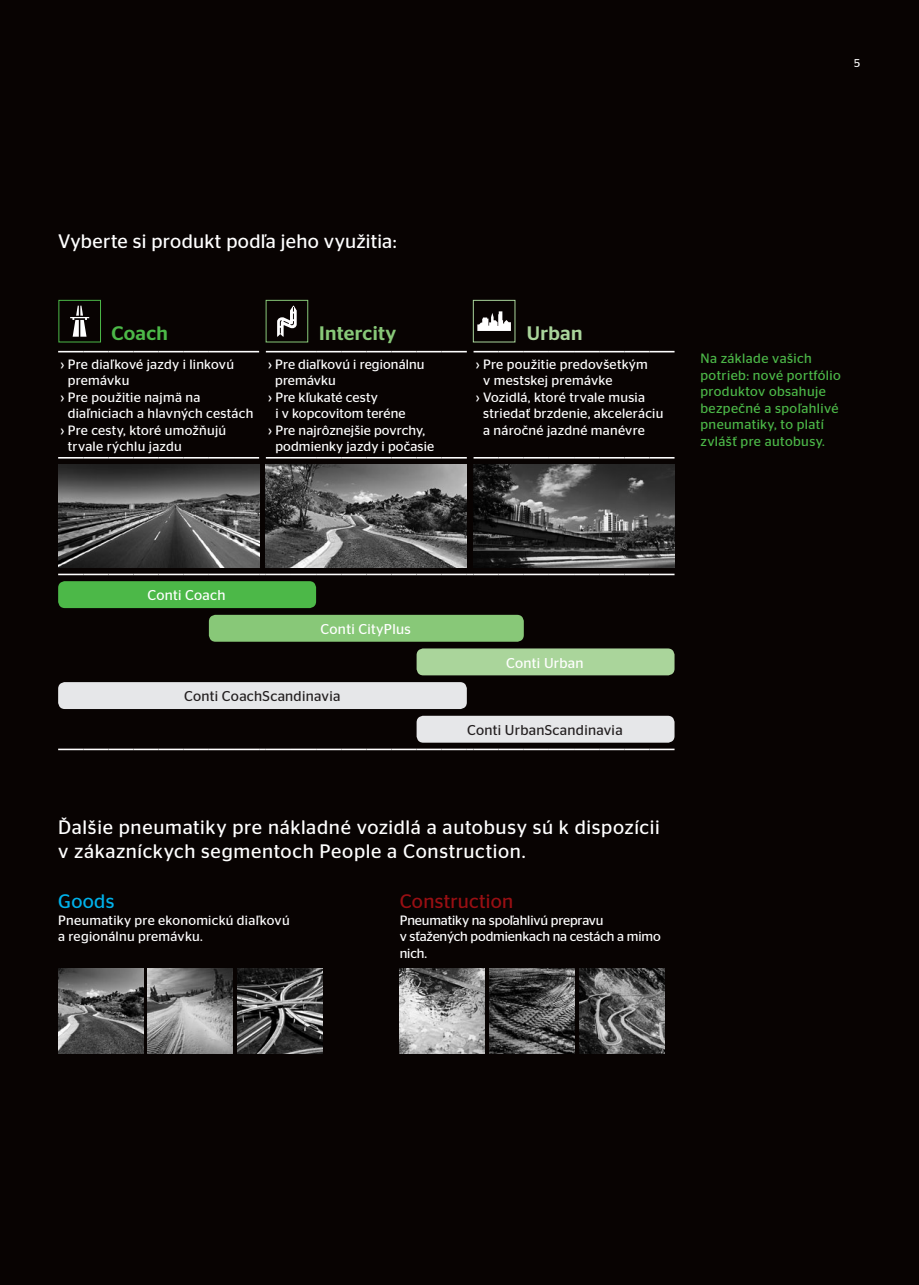
<style>
.page{position:relative;width:919px;height:1285px;background:#fff}
.page>*{position:absolute;margin:0;border:0;box-sizing:border-box;transform-origin:0 0}
.t1{font:19.5px/24.8px "Continental Stag Sans";letter-spacing:.03em;color:#fff}
.t2{font:19.5px "Continental Stag Sans";letter-spacing:.015em;color:#990f13}
.t3{font:500 19.5px "Continental Stag Sans";color:#88c878}
.t4{font:19.5px "Continental Stag Sans";letter-spacing:.02em;color:#00b2eb}
.t5{font:500 19.5px "Continental Stag Sans";color:#4cb848}
.t6{font:500 19.5px "Continental Stag Sans";color:#aad59b}
.t7{font:14.25px "Continental Stag Sans";letter-spacing:.02em;color:#231f20}
.t8{font:14.25px "Continental Stag Sans";letter-spacing:.02em;color:#fff}
.t9{font:13.5px/16.5px "Continental Stag Sans";letter-spacing:.015em;color:#fff}
.t10{font:13.5px/16.5px "Continental Stag Sans";letter-spacing:.03em;color:#4cb848}
.t11{font:13.5px/16.5px "Continental Stag Sans";letter-spacing:-.01em;color:#fff}
.t12{font:11.25px "Continental Stag Sans";color:#fff}
</style>
<div class="page">
<div style="left:0;top:0;width:918px;height:1284px;background:#080302"></div>
<img style="left:58px;top:968px;width:85px;height:84px">
<img style="left:148px;top:968px;width:85px;height:84px">
<img style="left:237px;top:968px;width:85px;height:84px">
<svg style="left:58px;top:351px;width:201px;height:1px"></svg>
<svg style="left:266px;top:351px;width:201px;height:1px"></svg>
<svg style="left:473px;top:351px;width:201px;height:1px"></svg>
<svg style="left:58px;top:457px;width:201px;height:1px"></svg>
<svg style="left:266px;top:457px;width:201px;height:1px"></svg>
<svg style="left:473px;top:457px;width:201px;height:1px"></svg>
<hr style="left:58px;top:748px;width:25px;height:2px;background:#fff">
<hr style="left:83px;top:748px;width:25px;height:2px;background:#fff">
<hr style="left:108px;top:748px;width:25px;height:2px;background:#fff">
<hr style="left:133px;top:748px;width:26px;height:2px;background:#fff">
<hr style="left:159px;top:748px;width:25px;height:2px;background:#fff">
<hr style="left:184px;top:748px;width:25px;height:2px;background:#fff">
<hr style="left:209px;top:748px;width:25px;height:2px;background:#fff">
<hr style="left:234px;top:748px;width:25px;height:2px;background:#fff">
<svg style="left:259px;top:748px;width:7px;height:2px"></svg>
<hr style="left:266px;top:748px;width:25px;height:2px;background:#fff">
<hr style="left:291px;top:748px;width:25px;height:2px;background:#fff">
<hr style="left:316px;top:748px;width:25px;height:2px;background:#fff">
<hr style="left:341px;top:748px;width:25px;height:2px;background:#fff">
<hr style="left:366px;top:748px;width:25px;height:2px;background:#fff">
<hr style="left:391px;top:748px;width:25px;height:2px;background:#fff">
<hr style="left:416px;top:748px;width:25px;height:2px;background:#fff">
<hr style="left:441px;top:748px;width:26px;height:2px;background:#fff">
<svg style="left:467px;top:748px;width:6px;height:2px"></svg>
<hr style="left:473px;top:748px;width:25px;height:2px;background:#fff">
<hr style="left:498px;top:748px;width:25px;height:2px;background:#fff">
<hr style="left:523px;top:748px;width:26px;height:2px;background:#fff">
<hr style="left:549px;top:748px;width:25px;height:2px;background:#fff">
<hr style="left:574px;top:748px;width:25px;height:2px;background:#fff">
<hr style="left:599px;top:748px;width:25px;height:2px;background:#fff">
<hr style="left:624px;top:748px;width:25px;height:2px;background:#fff">
<hr style="left:649px;top:748px;width:25px;height:2px;background:#fff">
<hr style="left:58px;top:573px;width:25px;height:2px;background:#fff">
<hr style="left:83px;top:573px;width:25px;height:2px;background:#fff">
<hr style="left:108px;top:573px;width:25px;height:2px;background:#fff">
<hr style="left:133px;top:573px;width:26px;height:2px;background:#fff">
<hr style="left:159px;top:573px;width:25px;height:2px;background:#fff">
<hr style="left:184px;top:573px;width:25px;height:2px;background:#fff">
<hr style="left:209px;top:573px;width:25px;height:2px;background:#fff">
<hr style="left:234px;top:573px;width:25px;height:2px;background:#fff">
<svg style="left:259px;top:573px;width:7px;height:2px"></svg>
<hr style="left:266px;top:573px;width:25px;height:2px;background:#fff">
<hr style="left:291px;top:573px;width:25px;height:2px;background:#fff">
<hr style="left:316px;top:573px;width:25px;height:2px;background:#fff">
<hr style="left:341px;top:573px;width:25px;height:2px;background:#fff">
<hr style="left:366px;top:573px;width:25px;height:2px;background:#fff">
<hr style="left:391px;top:573px;width:25px;height:2px;background:#fff">
<hr style="left:416px;top:573px;width:25px;height:2px;background:#fff">
<hr style="left:441px;top:573px;width:26px;height:2px;background:#fff">
<svg style="left:467px;top:573px;width:6px;height:2px"></svg>
<hr style="left:473px;top:573px;width:25px;height:2px;background:#fff">
<hr style="left:498px;top:573px;width:25px;height:2px;background:#fff">
<hr style="left:523px;top:573px;width:26px;height:2px;background:#fff">
<hr style="left:549px;top:573px;width:25px;height:2px;background:#fff">
<hr style="left:574px;top:573px;width:25px;height:2px;background:#fff">
<hr style="left:599px;top:573px;width:25px;height:2px;background:#fff">
<hr style="left:624px;top:573px;width:25px;height:2px;background:#fff">
<hr style="left:649px;top:573px;width:25px;height:2px;background:#fff">
<img style="left:58px;top:464px;width:201px;height:103px">
<img style="left:266px;top:464px;width:201px;height:103px">
<img style="left:473px;top:464px;width:201px;height:103px">
<div style="left:58px;top:581px;width:258px;height:27px;background:#4cb848;border-radius:7px"></div>
<div style="left:209px;top:614px;width:314px;height:27px;background:#88c878;border-radius:7px"></div>
<div style="left:416px;top:648px;width:258px;height:27px;background:#aad59b;border-radius:7px"></div>
<div style="left:58px;top:682px;width:409px;height:27px;background:#e6e7e9;border-radius:7px"></div>
<div style="left:416px;top:715px;width:258px;height:27px;background:#e6e7e9;border-radius:7px"></div>
<img style="left:400px;top:968px;width:85px;height:84px">
<img style="left:489px;top:968px;width:85px;height:84px">
<img style="left:579px;top:968px;width:85px;height:84px">
<svg style="left:70px;top:305px;width:19px;height:31px"></svg>
<div style="left:58px;top:300px;width:43px;height:42px;border:1px solid #4cb848"></div>
<svg style="left:277px;top:305px;width:20px;height:31px"></svg>
<div style="left:266px;top:300px;width:42px;height:42px;border:1px solid #88c878"></div>
<svg style="left:477px;top:311px;width:34px;height:20px"></svg>
<div style="left:473px;top:300px;width:42px;height:42px;border:1px solid #aad59b"></div>
<p class="t12" style="left:853px;top:56px;width:8px">5</p>
<h1 class="t1" style="left:58px;top:228px;width:340px">Vyberte si produkt podľa jeho využitia:</h1>
<h1 class="t5" style="left:111px;top:322px;width:58px">Coach</h1>
<h1 class="t3" style="left:319px;top:322px;width:78px">Intercity</h1>
<h1 class="t6" style="left:527px;top:322px;width:57px">Urban</h1>
<p class="t9" style="left:60px;top:356px;width:175px">› Pre diaľkové jazdy i linkovú</p>
<p class="t9" style="left:68px;top:372px;width:63px">premávku</p>
<p class="t9" style="left:60px;top:389px;width:141px">› Pre použitie najmä na</p>
<p class="t9" style="left:68px;top:405px;width:187px">diaľniciach a hlavných cestách</p>
<p class="t9" style="left:60px;top:422px;width:167px">› Pre cesty, ktoré umožňujú</p>
<p class="t9" style="left:68px;top:438px;width:116px">trvale rýchlu jazdu</p>
<p class="t9" style="left:476px;top:356px;width:174px">› Pre použitie predovšetkým</p>
<p class="t9" style="left:483px;top:372px;width:131px">v mestskej premávke</p>
<p class="t9" style="left:476px;top:389px;width:171px">› Vozidlá, ktoré trvale musia</p>
<p class="t9" style="left:483px;top:405px;width:182px">striedať brzdenie, akceleráciu</p>
<p class="t9" style="left:483px;top:422px;width:163px">a náročné jazdné manévre</p>
<p class="t9" style="left:268px;top:356px;width:158px">› Pre diaľkovú i regionálnu</p>
<p class="t9" style="left:275px;top:372px;width:62px">premávku</p>
<p class="t9" style="left:268px;top:389px;width:111px">› Pre kľukaté cesty</p>
<p class="t9" style="left:275px;top:405px;width:132px">i v kopcovitom teréne</p>
<p class="t9" style="left:268px;top:422px;width:158px">› Pre najrôznejšie povrchy,</p>
<p class="t9" style="left:275px;top:438px;width:160px">podmienky jazdy i počasie</p>
<p class="t10" style="left:700px;top:350px;width:142px">Na základe vašich potrieb: nové portfólio produktov obsahuje bezpečné a spoľahlivé pneumatiky, to platí zvlášť pre autobusy.</p>
<p class="t8" style="left:147px;top:587px;width:80px">Conti Coach</p>
<p class="t8" style="left:320px;top:621px;width:92px">Conti CityPlus</p>
<p class="t7" style="left:184px;top:688px;width:158px">Conti CoachScandinavia</p>
<p class="t8" style="left:506px;top:654px;width:79px">Conti Urban</p>
<p class="t7" style="left:467px;top:721px;width:157px">Conti UrbanScandinavia</p>
<h1 class="t1" style="left:58px;top:814px;width:603px">Ďalšie pneumatiky pre nákladné vozidlá a autobusy sú k dispozícii v zákazníckych segmentoch People a Construction.</h1>
<h1 class="t4" style="left:58px;top:890px;width:58px">Goods</h1>
<p class="t9" style="left:58px;top:911px;width:233px">Pneumatiky pre ekonomickú diaľkovú a regionálnu premávku.</p>
<h1 class="t2" style="left:400px;top:890px;width:115px">Construction</h1>
<p class="t11" style="left:400px;top:911px;width:262px">Pneumatiky na spoľahlivú prepravu<br>v sťažených podmienkach na cestách a mimo nich.</p>
</div>
